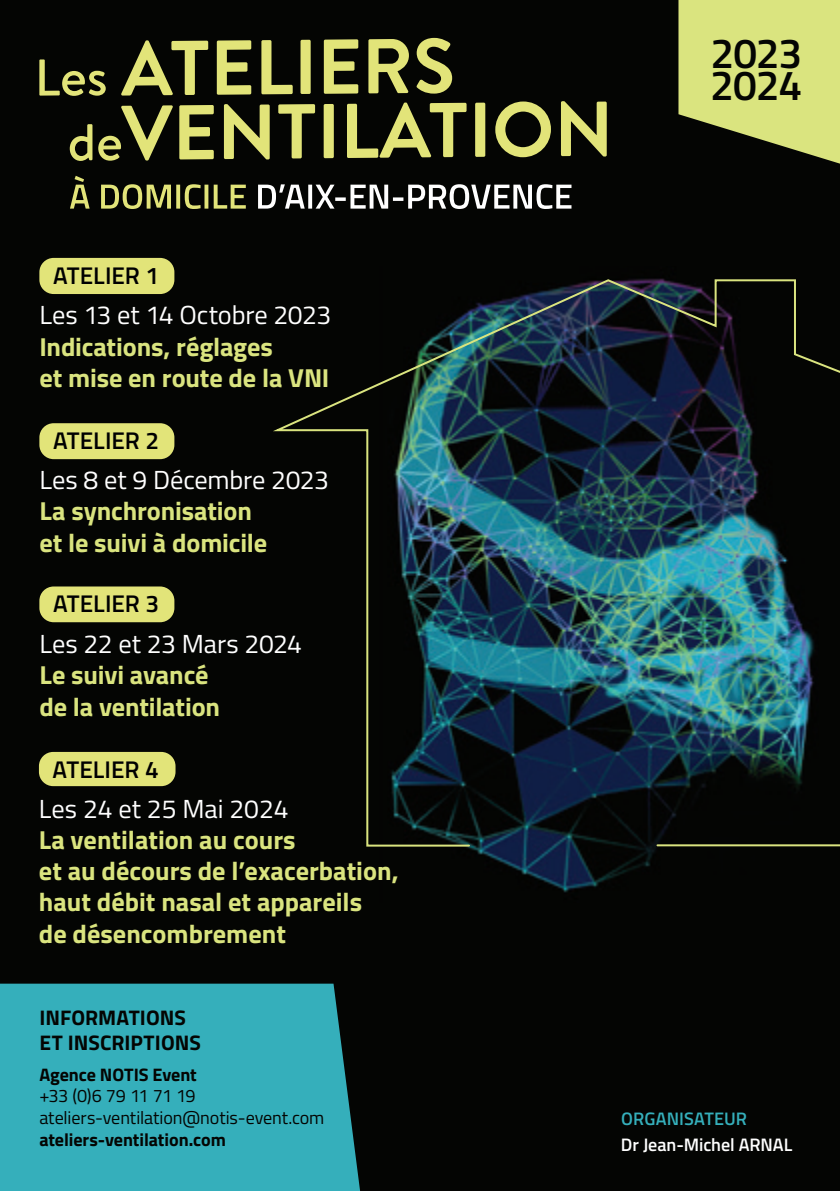
<style>
.page{position:relative;width:840px;height:1191px;background:#fff}
.page>*{position:absolute;margin:0;border:0;box-sizing:border-box;transform-origin:0 0}
.t1{font:600 42.2px/32.2px "Titillium Web";letter-spacing:-.025em;color:#040503}
.t2{font:26.2px "Titillium Web";letter-spacing:-.005em;color:#fff}
.t3{font:700 26px/31.2px "Titillium Web";color:#dae47f}
.t4{font:600 24.2px "Titillium Web";letter-spacing:-.005em;color:#000001}
.t5{font:700 21px/25.4px "Titillium Web";letter-spacing:.005em;color:#040503}
.t6{font:18px/21.8px "Titillium Web";letter-spacing:-.01em;color:#040503}
.t7{font:600 18px/25.8px "Titillium Web";color:#fff}
.s1{font-weight:700}
.s2{color:#35afbb}
</style>
<div class="page">
<div style="left:0;top:0;width:839px;height:1191px;background:#040503"></div>
<div style="left:0;top:983px;width:360px;height:208px;background:#35afbb"></div>
<svg style="left:678px;top:0;width:161px;height:164px"></svg>
<div style="left:39px;top:423px;width:135px;height:36px;background:#e2e479;border-radius:14px"></div>
<div style="left:39px;top:586px;width:135px;height:36px;background:#e2e479;border-radius:14px"></div>
<div style="left:39px;top:258px;width:135px;height:36px;background:#e2e479;border-radius:14px"></div>
<svg style="left:258px;top:184px;width:313px;height:25px"></svg>
<svg style="left:70px;top:176px;width:176px;height:33px"></svg>
<svg style="left:39px;top:39px;width:276px;height:122px"></svg>
<svg style="left:323px;top:37px;width:143px;height:122px"></svg>
<div style="left:475px;top:103px;width:10px;height:54px;background:#e2e479"></div>
<svg style="left:495px;top:101px;width:55px;height:57px"></svg>
<svg style="left:560px;top:101px;width:46px;height:56px"></svg>
<div style="left:39px;top:752px;width:136px;height:34px;background:#e2e479;border-radius:14px"></div>
<img style="left:466px;top:847px;width:190px;height:46px">
<img style="left:273px;top:278px;width:566px;height:569px">
<hr style="left:657px;top:844px;width:182px;height:2px;background:#dae47f">
<p class="t4" style="left:53px;top:257px;width:108px">ATELIER 1</p>
<p class="t2" style="left:39px;top:296px;width:293px">Les 13 et 14 Octobre 2023</p>
<p class="t3" style="left:39px;top:329px;width:291px">Indications, réglages<br>et mise en route de la VNI</p>
<p class="t4" style="left:53px;top:422px;width:108px">ATELIER 2</p>
<p class="t2" style="left:39px;top:461px;width:291px">Les 8 et 9 Décembre 2023</p>
<p class="t3" style="left:39px;top:494px;width:229px">La synchronisation et le suivi à domicile</p>
<p class="t4" style="left:53px;top:586px;width:108px">ATELIER 3</p>
<p class="t2" style="left:39px;top:624px;width:264px">Les 22 et 23 Mars 2024</p>
<p class="t3" style="left:39px;top:658px;width:182px">Le suivi avancé de la ventilation</p>
<p class="t4" style="left:53px;top:751px;width:108px">ATELIER 4</p>
<p class="t2" style="left:39px;top:789px;width:251px">Les 24 et 25 Mai 2024</p>
<p class="t3" style="left:39px;top:822px;width:361px">La ventilation au cours<br>et au décours de l’exacerbation, haut débit nasal et appareils<br>de désencombrement</p>
<p class="t5" style="left:39px;top:1003px;width:163px">INFORMATIONS<br>ET INSCRIPTIONS</p>
<p class="t6" style="left:39px;top:1062px;width:286px"><span class="s1">Agence NOTIS Event<br></span>+33 (0)6 79 11 71 19 ateliers-ventilation@notis-event.com <span class="s1">ateliers-ventilation.com</span></p>
<p class="t1" style="left:709px;top:35px;width:93px">2023<br>2024</p>
<p class="t7" style="left:620px;top:1105px;width:173px"><span class="s2">ORGANISATEUR<br></span>Dr Jean-Michel ARNAL</p>
</div>
